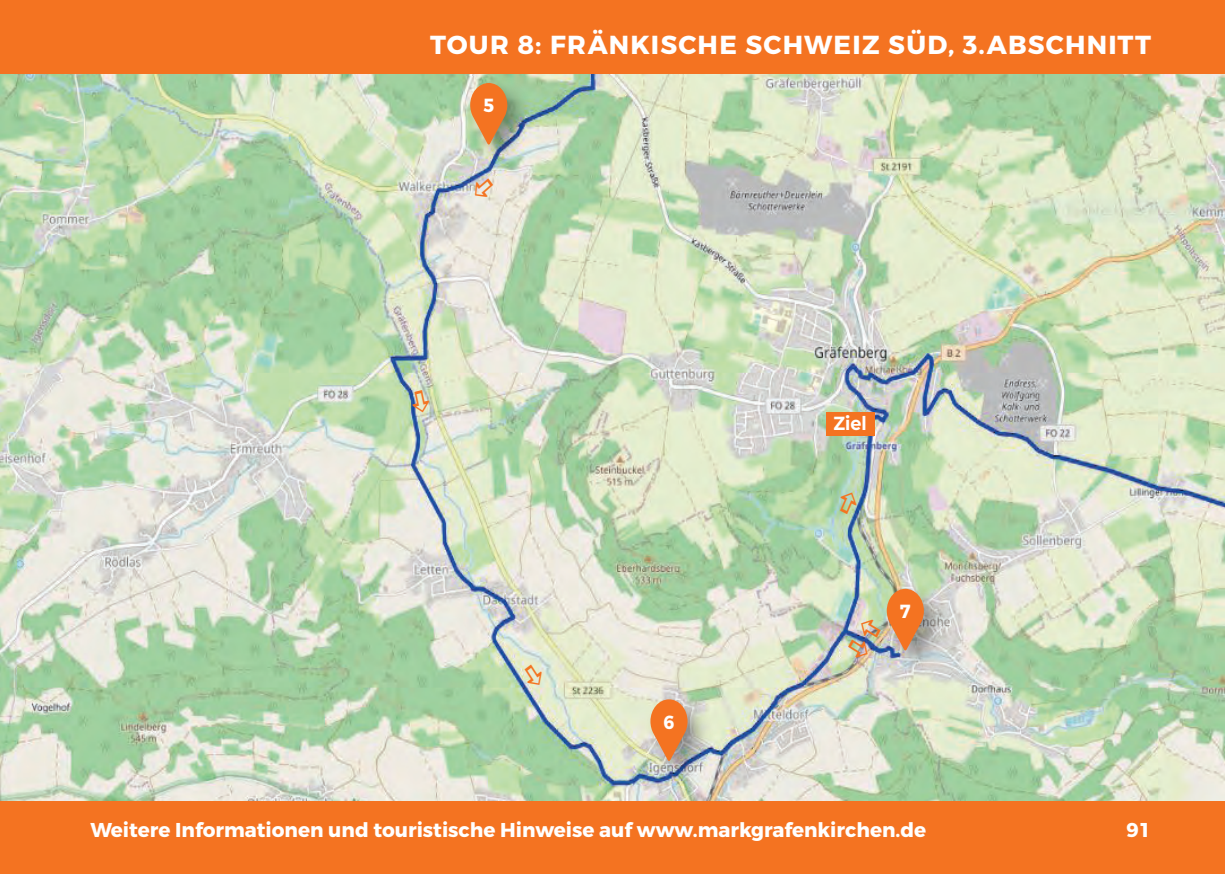
<style>
.page{position:relative;width:1225px;height:874px;background:#fff}
.page>*{position:absolute;margin:0;border:0;box-sizing:border-box;transform-origin:0 0}
.t1{font:700 26px "Montserrat";letter-spacing:.05em;color:#fff}
.t2{font:700 20px "Montserrat";color:#fff}
.t3{font:100 19px "Montserrat";color:#fff;scale:.92 1}
.t4{font:700 19px "Montserrat";color:#fff;scale:.92 1}
</style>
<div class="page">
<div style="left:0;top:799px;width:1225px;height:74px;background:#f47321"></div>
<img style="left:0;top:74px;width:1225px;height:725px">
<div style="left:881px;top:582px;width:69px;height:96px;background:#231f20;opacity:.4"></div>
<div style="left:464px;top:77px;width:70px;height:95px;background:#231f20;opacity:.4"></div>
<svg style="left:470px;top:83px;width:37px;height:61px;background:#d98b49"></svg>
<div style="left:644px;top:692px;width:70px;height:96px;background:#231f20;opacity:.4"></div>
<svg style="left:650px;top:699px;width:37px;height:61px;background:#e28c52"></svg>
<div style="left:825px;top:411px;width:49px;height:24px;background:#f47321"></div>
<div style="left:0;top:0;width:1225px;height:74px;background:#f47321"></div>
<svg style="left:470px;top:174px;width:26px;height:28px"></svg>
<svg style="left:410px;top:389px;width:21px;height:25px"></svg>
<img style="left:846px;top:588px;width:78px;height:73px">
<svg style="left:521px;top:661px;width:25px;height:29px"></svg>
<svg style="left:836px;top:488px;width:23px;height:27px"></svg>
<h1 class="t1" style="left:430px;top:28px;width:723px">TOUR 8: FRÄNKISCHE SCHWEIZ SÜD, 3.ABSCHNITT</h1>
<p class="t4" style="left:483px;top:94px;width:13px">5</p>
<p class="t4" style="left:663px;top:709px;width:13px">6</p>
<p class="t3" style="left:833px;top:410px;width:38px">Ziel</p>
<p class="t4" style="left:900px;top:599px;width:13px">7</p>
<p class="t2" style="left:90px;top:816px;width:837px">Weitere Informationen und touristische Hinweise auf www.markgrafenkirchen.de</p>
<p class="t2" style="left:1126px;top:816px;width:26px">91</p>
</div>
